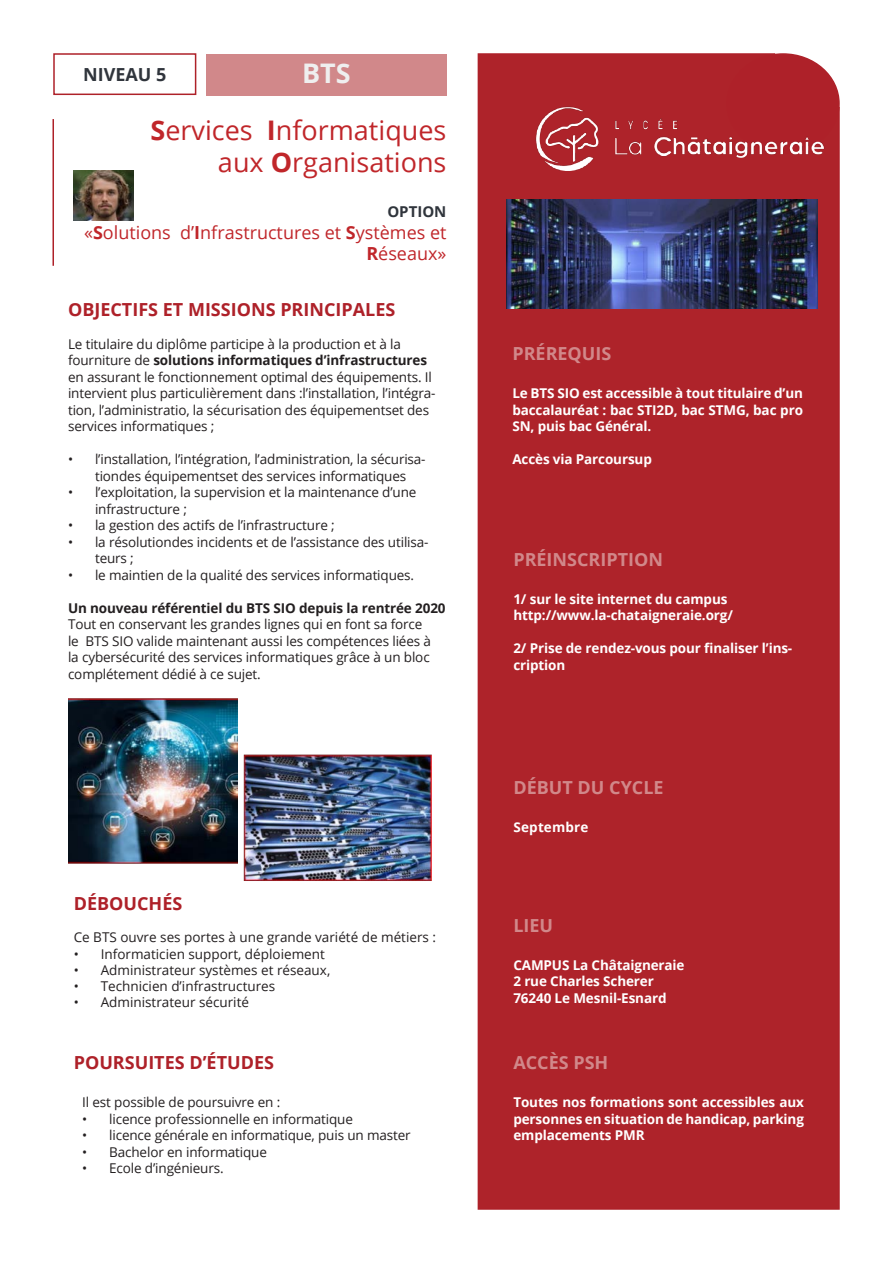
<style>
.page{position:relative;width:893px;height:1263px;background:#fff}
.page>*{position:absolute;margin:0;border:0;box-sizing:border-box;transform-origin:0 0}
.t1{font:27px "Open Sans";color:#c0262a}
.t2{font:700 27px "Open Sans";color:#efefef}
.t3{font:700 18px "Open Sans";color:#ae2129}
.t4{font:700 18px "Open Sans";color:#d1888a}
.t5{font:18px/21.6px "Open Sans";color:#c0262a;text-align:right}
.t6{font:700 18px "Open Sans";color:#30353c}
.t7{font:700 15px "Open Sans";color:#30353c}
.t8{font:13.5px/16.5px "Open Sans";letter-spacing:-.01em;color:#231f20}
.t9{font:700 13.5px/16.5px "Open Sans";letter-spacing:-.01em;color:#fff;text-align:justify}
.t10{font:700 13.5px "Open Sans";letter-spacing:-.01em;color:#231f20}
.t11{font:700 13.5px "Open Sans";letter-spacing:.01em;color:#fff}
.s1{font-weight:700}
</style>
<div class="page">
<div style="left:477px;top:53px;width:363px;height:1157px;background:#ae232a"></div>
<div style="left:727px;top:54px;width:112px;height:99px;background:#ae2129;border-radius:50%"></div>
<div style="left:206px;top:54px;width:240px;height:41px;background:#d1888a"></div>
<hr style="left:52px;top:119px;width:2px;height:147px;background:#ae2129">
<div style="left:53px;top:53px;width:143px;height:42px;border:2px solid #ae2129"></div>
<img style="left:74px;top:171px;width:59px;height:50px">
<img style="left:506px;top:199px;width:311px;height:109px">
<img style="left:68px;top:698px;width:169px;height:166px">
<img style="left:243px;top:754px;width:189px;height:127px">
<img style="left:506px;top:95px;width:334px;height:84px">
<p class="t6" style="left:83px;top:61px;width:85px">NIVEAU 5</p>
<p class="t2" style="left:302px;top:54px;width:50px">BTS</p>
<p class="t1" style="left:151px;top:111px;width:297px"><span class="s1">S</span>ervices <span class="s1">I</span>nformatiques</p>
<p class="t1" style="left:218px;top:144px;width:230px">aux <span class="s1">O</span>rganisations</p>
<p class="t7" style="left:387px;top:201px;width:61px">OPTION</p>
<p class="t5" style="left:84px;top:221px;width:364px">«<span class="s1">S</span>olutions d’<span class="s1">I</span>nfrastructures et <span class="s1">S</span>ystèmes et<br><span class="s1">R</span>éseaux»</p>
<p class="t3" style="left:68px;top:296px;width:329px">OBJECTIFS ET MISSIONS PRINCIPALES</p>
<p class="t8" style="left:68px;top:335px;width:369px">Le titulaire du diplôme participe à la production et à la fourniture de <span class="s1">solutions informatiques d’infrastructures </span>en assurant le fonctionnement optimal des équipements. Il intervient plus particulièrement dans :l’installation, l’intégra&shy;tion, l’administratio, la sécurisation des équipementset des services informatiques ;</p>
<p class="t8" style="left:68px;top:451px;width:359px;text-align:center">• l’installation, l’intégration, l’administration, la sécurisa&shy;tiondes équipementset des services informatiques</p>
<p class="t8" style="left:95px;top:484px;width:323px;text-indent:-27px">• l’exploitation, la supervision et la maintenance d’une infrastructure ;</p>
<p class="t8" style="left:68px;top:517px;width:268px">• la gestion des actifs de l’infrastructure ;</p>
<p class="t8" style="left:95px;top:533px;width:335px;text-indent:-27px">• la résolutiondes incidents et de l’assistance des utilisa&shy;teurs ;</p>
<p class="t8" style="left:68px;top:566px;width:348px">• le maintien de la qualité des services informatiques.</p>
<p class="t10" style="left:68px;top:598px;width:379px">Un nouveau référentiel du BTS SIO depuis la rentrée 2020</p>
<p class="t8" style="left:68px;top:616px;width:364px">Tout en conservant les grandes lignes qui en font sa force le BTS SIO valide maintenant aussi les compétences liées à la cybersécurité des services informatiques grâce à un bloc complétement dédié à ce sujet.</p>
<p class="t3" style="left:74px;top:891px;width:110px">DÉBOUCHÉS</p>
<p class="t8" style="left:74px;top:929px;width:364px">Ce BTS ouvre ses portes à une grande variété de métiers :</p>
<p class="t8" style="left:74px;top:945px;width:253px">• Informaticien support, déploiement</p>
<p class="t8" style="left:74px;top:961px;width:258px">• Administrateur systèmes et réseaux,</p>
<p class="t8" style="left:74px;top:977px;width:203px">• Technicien d’infrastructures</p>
<p class="t8" style="left:74px;top:993px;width:177px">• Administrateur sécurité</p>
<p class="t3" style="left:74px;top:1050px;width:202px">POURSUITES D’ÉTUDES</p>
<p class="t8" style="left:82px;top:1094px;width:200px">Il est possible de poursuivre en :</p>
<p class="t8" style="left:82px;top:1110px;width:272px">• licence professionnelle en informatique</p>
<p class="t8" style="left:82px;top:1127px;width:330px">• licence générale en informatique, puis un master</p>
<p class="t8" style="left:82px;top:1143px;width:186px">• Bachelor en informatique</p>
<p class="t8" style="left:82px;top:1160px;width:143px">• Ecole d’ingénieurs.</p>
<p class="t4" style="left:512px;top:341px;width:101px">PRÉREQUIS</p>
<p class="t9" style="left:512px;top:385px;width:292px">Le BTS SIO est accessible à tout titulaire d’un baccalauréat : bac STI2D, bac STMG, bac pro SN, puis bac Général.</p>
<p class="t9" style="left:512px;top:451px;width:141px">Accès via Parcoursup</p>
<p class="t4" style="left:513px;top:546px;width:151px">PRÉINSCRIPTION</p>
<p class="t9" style="left:513px;top:590px;width:216px">1/ sur le site internet du campus</p>
<p class="t9" style="left:513px;top:607px;width:221px">http://www.la-chataigneraie.org/</p>
<p class="t9" style="left:513px;top:640px;width:280px">2/ Prise de rendez-vous pour finaliser l’ins&shy;cription</p>
<p class="t4" style="left:513px;top:775px;width:152px">DÉBUT DU CYCLE</p>
<p class="t11" style="left:513px;top:818px;width:77px">Septembre</p>
<p class="t4" style="left:513px;top:912px;width:41px">LIEU</p>
<p class="t9" style="left:513px;top:956px;width:173px">CAMPUS La Châtaigneraie</p>
<p class="t9" style="left:513px;top:973px;width:142px">2 rue Charles Scherer</p>
<p class="t9" style="left:513px;top:989px;width:155px">76240 Le Mesnil-Esnard</p>
<p class="t4" style="left:513px;top:1050px;width:97px">ACCÈS PSH</p>
<p class="t9" style="left:513px;top:1094px;width:292px">Toutes nos formations sont accessibles aux personnes en situation de handicap, parking emplacements PMR</p>
</div>
